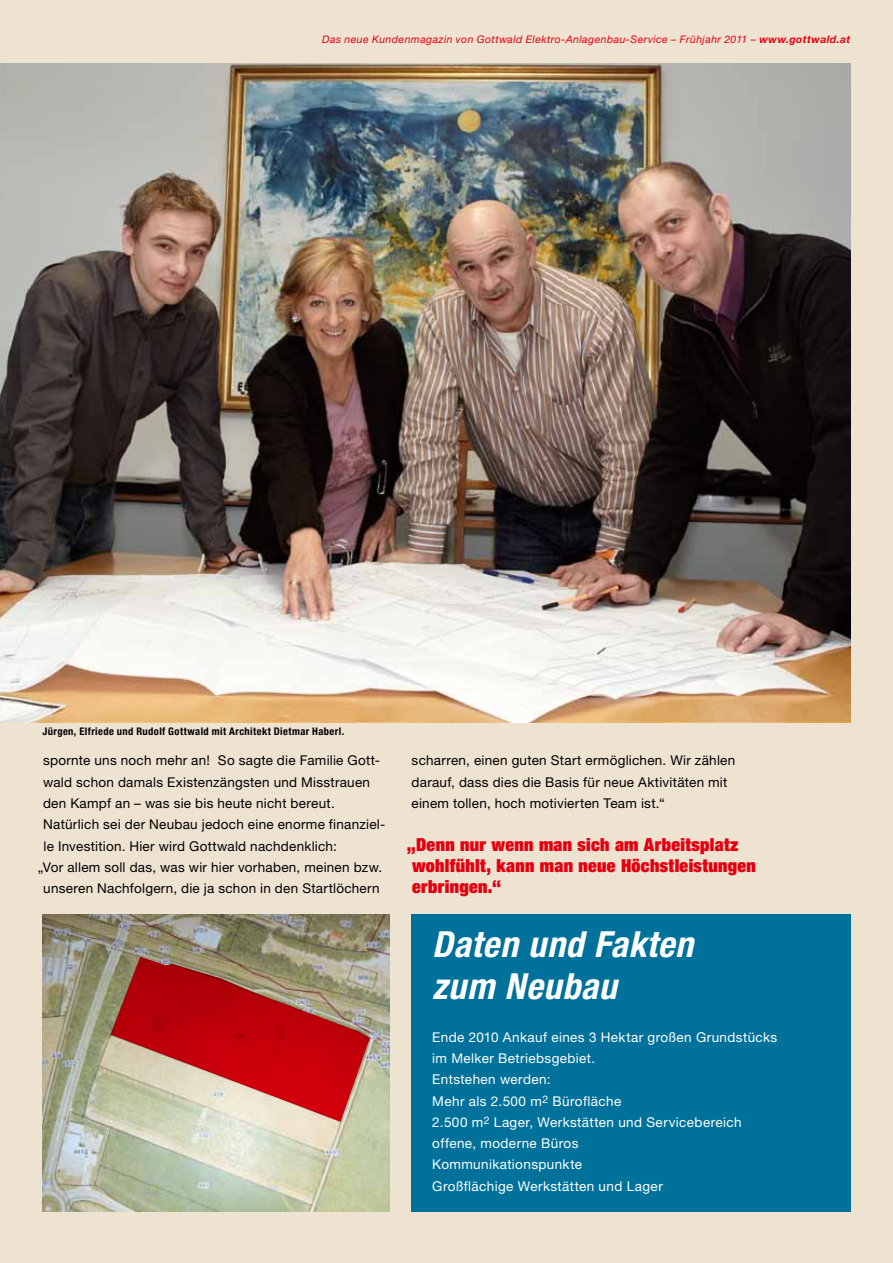
<style>
.page{position:relative;width:893px;height:1263px;background:#eee2d1}
.page>*{position:absolute;margin:0;border:0;box-sizing:border-box;transform-origin:0 0}
.t1{font:italic 700 condensed 36px/42.5px "Helvetica Neue";letter-spacing:.02em;color:#fff}
.t2{font:900 expanded 18px/21.3px "Helvetica Neue";letter-spacing:.02em;color:#e3000f}
.t3{font:13.5px/21.3px "Helvetica Neue";letter-spacing:.02em;color:#000}
.t4{font:13.5px/21.3px "Helvetica Neue";letter-spacing:.03em;color:#fff}
.t5{font:italic 10.5px "Helvetica Neue";letter-spacing:.04em;color:#e3000f}
.t6{font:700 condensed 10.5px "Helvetica Neue";letter-spacing:.04em;color:#000}
.s1{font-weight:700}
</style>
<div class="page">
<img style="left:43px;top:914px;width:347px;height:298px">
<img style="left:0;top:64px;width:850px;height:659px">
<div style="left:411px;top:914px;width:439px;height:298px;background:#00719a"></div>
<svg style="left:111px;top:957px;width:259px;height:165px;background:#bc5a51"></svg>
<p class="t5" style="left:304px;top:32px;width:422px">Das neue Kunde magazin von Gottwald E ektro-Anlagenbau-Service – Winter 2010/</p>
<p class="t5" style="left:322px;top:32px;width:530px">Das neue Kundenmagazin von Gottwald Elektro-Anlagenbau-Service – Frühjahr 2011 – <span class="s1">www.gottwald.at</span></p>
<p class="t6" style="left:43px;top:725px;width:303px">Jürgen, Elfriede und Rudolf Gottwald mit Architekt Dietmar Haberl.</p>
<p class="t3" style="left:43px;top:750px;width:339px">spornte uns noch mehr an! So sagte die Familie Gott-</p>
<p class="t3" style="left:43px;top:771px;width:329px">wald schon damals Existenzängsten und Misstrauen</p>
<p class="t3" style="left:43px;top:792px;width:293px">den Kampf an – was sie bis heute nicht bereut.</p>
<p class="t3" style="left:43px;top:814px;width:344px">Natürlich sei der Neubau jedoch eine enorme finanziel-</p>
<p class="t3" style="left:44px;top:835px;width:295px">le Investition. Hier wird Gottwald nachdenklich:</p>
<p class="t3" style="left:38px;top:856px;width:346px">„Vor allem soll das, was wir hier vorhaben, meinen bzw.</p>
<p class="t3" style="left:43px;top:877px;width:338px">unseren Nachfolgern, die ja schon in den Startlöchern</p>
<p class="t3" style="left:412px;top:750px;width:325px">scharren, einen guten Start ermöglichen. Wir zählen darauf, dass dies die Basis für neue Aktivitäten mit einem tollen, hoch motivierten Team ist.“</p>
<h2 class="t2" style="left:407px;top:833px;width:351px">„Denn nur wenn man sich am Arbeitsplatz wohlfühlt, kann man neue Höchstleistungen erbringen.“</h2>
<h1 class="t1" style="left:432px;top:922px;width:262px">Daten und Fakten zum Neubau</h1>
<p class="t4" style="left:432px;top:1026px;width:346px">Ende 2010 Ankauf eines 3 Hektar großen Grundstücks im Melker Betriebsgebiet.<br>Entstehen werden:<br>Mehr als 2.500 m<sup>2</sup> Bürofläche<br>2.500 m<sup>2</sup> Lager, Werkstätten und Servicebereich offene, moderne Büros<br>Kommunikationspunkte<br>Großflächige Werkstätten und Lager</p>
</div>
